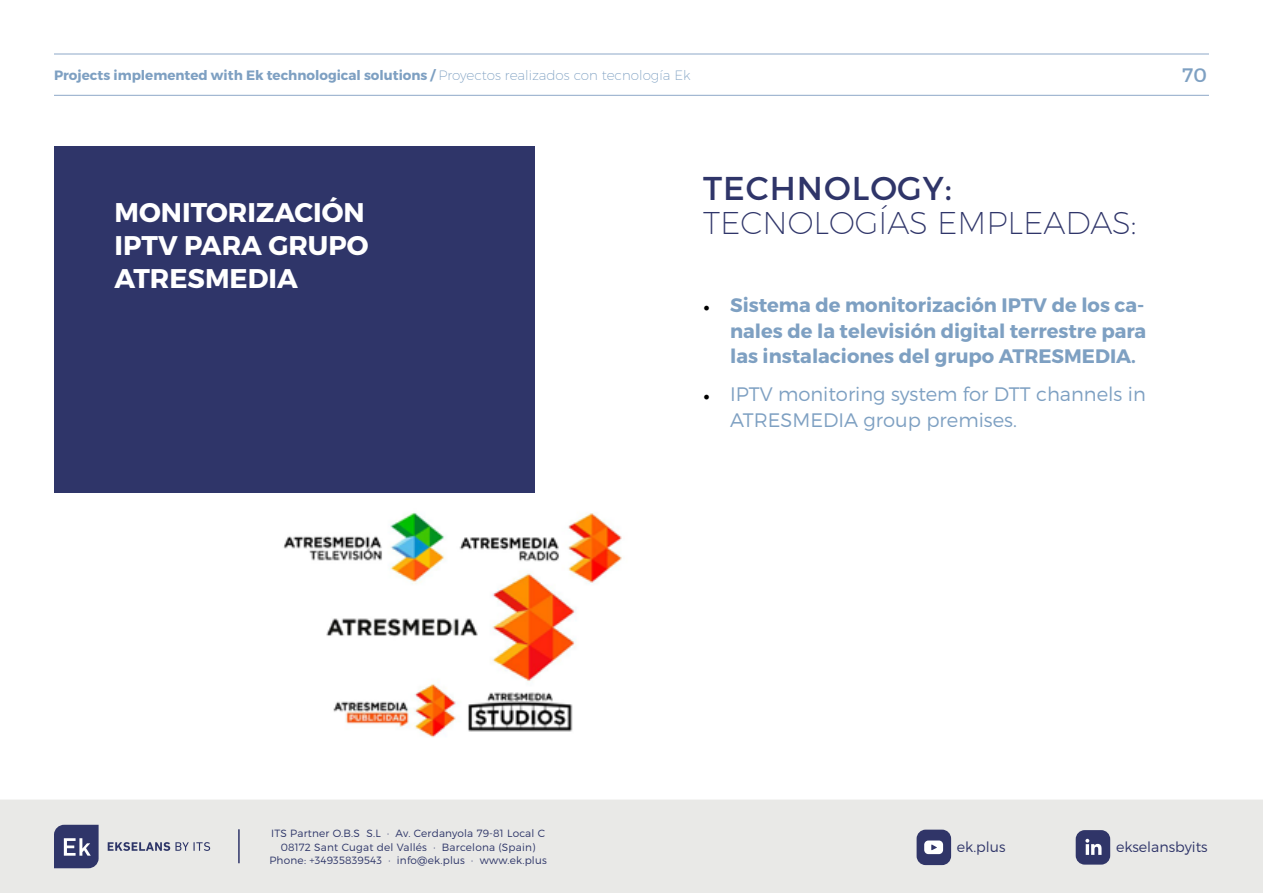
<style>
.page{position:relative;width:1263px;height:893px;background:#fff}
.page>*{position:absolute;margin:0;border:0;box-sizing:border-box;transform-origin:0 0}
.t1{font:33px "Montserrat";letter-spacing:.03em;color:#2f3569}
.t2{font:200 31.5px "Montserrat";color:#2f3569}
.t3{font:700 27px/33px "Montserrat";color:#fff}
.t4{font:700 19.5px/25.5px "Montserrat";color:#7ea0c2;text-align:justify}
.t5{font:300 19.5px/25.5px "Montserrat";color:#7ea0c2}
.t6{font:19.5px "Montserrat";color:#7ea0c2}
.t7{font:300 14.25px "Montserrat";color:#2f3569}
.t8{font:700 13.5px "Montserrat";color:#7ea0c2}
.t9{font:300 10.5px/13.5px "Montserrat";letter-spacing:.02em;color:#2d3568;text-align:center}
.s1{font-weight:200}
.s2{font-family:"Minion Pro";font-weight:400;font-size:18px;color:#000}
</style>
<div class="page">
<div style="left:0;top:799px;width:1263px;height:94px;background:#e9e9e7"></div>
<svg style="left:54px;top:825px;width:45px;height:43px"></svg>
<svg style="left:108px;top:842px;width:102px;height:9px"></svg>
<hr style="left:238px;top:829px;width:2px;height:34px;background:#2f3569">
<hr style="left:54px;top:53px;width:1155px;height:2px;background:#9ab2ce">
<hr style="left:54px;top:95px;width:1155px;height:1px;background:#9ab2ce">
<div style="left:916px;top:830px;width:35px;height:35px;background:#303568;border-radius:9px"></div>
<svg style="left:924px;top:840px;width:19px;height:14px"></svg>
<div style="left:1076px;top:830px;width:34px;height:35px;background:#303568;border-radius:9px"></div>
<svg style="left:1085px;top:839px;width:16px;height:16px"></svg>
<img style="left:283px;top:512px;width:339px;height:226px">
<div style="left:54px;top:146px;width:480px;height:346px;background:#2f3569"></div>
<p class="t8" style="left:54px;top:66px;width:638px">Projects implemented with Ek technological solutions / <span class="s1">Proyectos realizados con tecnología Ek</span></p>
<h3 class="t6" style="left:1182px;top:63px;width:26px">70</h3>
<h3 class="t3" style="left:115px;top:197px;width:255px">MONITORIZACIÓN<br>IPTV PARA GRUPO<br>ATRESMEDIA</h3>
<h1 class="t1" style="left:703px;top:168px;width:250px">TECHNOLOGY:</h1>
<h2 class="t2" style="left:703px;top:204px;width:435px">TECNOLOGÍAS EMPLEADAS:</h2>
<h3 class="t4" style="left:730px;top:293px;width:418px;text-indent:-27px"><span class="s2">•</span> Sistema de monitorización IPTV de los ca&shy;nales de la televisión digital terrestre para las instalaciones del grupo ATRESMEDIA.</h3>
<h3 class="t5" style="left:730px;top:381px;width:417px;text-indent:-27px"><span class="s2">•</span> IPTV monitoring system for DTT channels in<br>ATRESMEDIA group premises.</h3>
<p class="t9" style="left:269px;top:826px;width:279px">ITS Partner O.B.S S.L · Av. Cerdanyola 79-81 Local C<br>08172 Sant Cugat del Vallés · Barcelona (Spain)<br>Phone: +34935839543 · info@ek.plus · www.ek.plus</p>
<h3 class="t7" style="left:957px;top:838px;width:50px">ek.plus</h3>
<h3 class="t7" style="left:1116px;top:838px;width:93px">ekselansbyits</h3>
</div>
